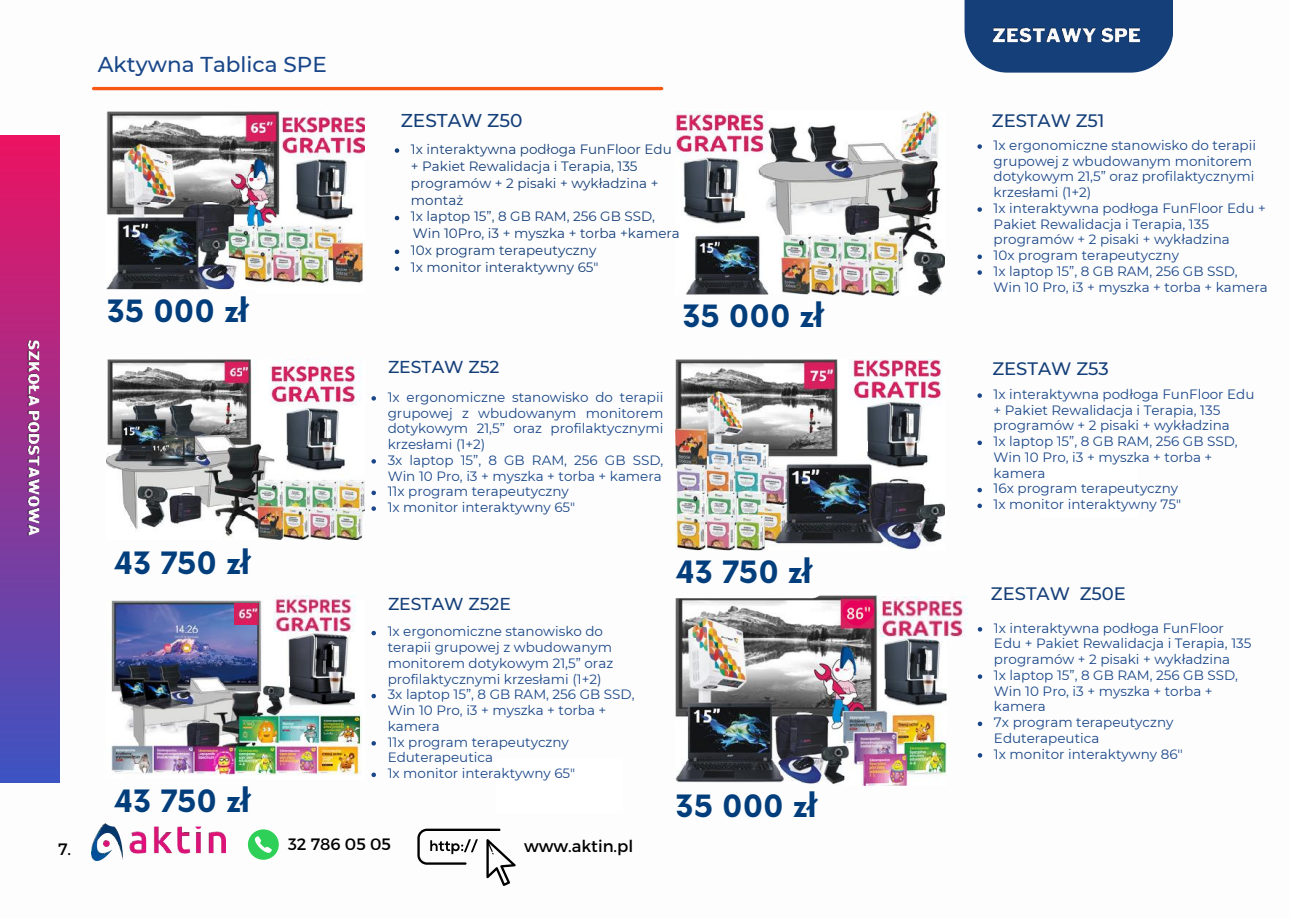
<style>
.page{position:relative;width:1289px;height:918px;background:#fff}
.page>*{position:absolute;margin:0;border:0;box-sizing:border-box;transform-origin:0 0}
.t1{font:700 30px "Now";color:#023e7c}
.t2{font:500 21.45px "Montserrat";color:#1a4789}
.t3{font:500 18.6px "Montserrat";color:#153f79}
.t4{font:500 18px "Montserrat";color:#153f79}
.t5{font:500 17.25px "Montserrat";color:#153f79}
.t6{font:16.5px "Montserrat";color:#000}
.t7{font:13.5px/15.8px "Montserrat";color:#1a4789}
.t8{font:13.5px/16.8px "Montserrat";color:#153f79}
</style>
<div class="page">
<hr style="left:94px;top:87px;width:567px;height:3px;background:#f75915">
<img style="left:107px;top:111px;width:257px;height:178px">
<img style="left:675px;top:111px;width:269px;height:185px">
<img style="left:107px;top:360px;width:257px;height:180px">
<img style="left:675px;top:360px;width:269px;height:190px">
<img style="left:110px;top:601px;width:252px;height:174px">
<img style="left:675px;top:595px;width:271px;height:191px">
<svg style="left:842px;top:600px;width:32px;height:26px"></svg>
<img style="left:846px;top:606px;width:24px;height:16px">
<img style="left:92px;top:823px;width:134px;height:38px">
<div style="left:248px;top:829px;width:31px;height:31px;background:#2ed058;border-radius:50%"></div>
<svg style="left:255px;top:836px;width:17px;height:17px"></svg>
<svg style="left:417px;top:829px;width:98px;height:57px"></svg>
<div style="left:0;top:136px;width:59px;height:647px;background:linear-gradient(to bottom,#ec1362,#3c54c2)"></div>
<div style="left:964px;top:0;width:209px;height:73px;background:#153f79"></div>
<img style="left:274px;top:596px;width:82px;height:36px">
<img style="left:879px;top:597px;width:88px;height:39px">
<img style="left:235px;top:604px;width:23px;height:20px">
<svg style="left:977px;top:627px;width:5px;height:5px"></svg>
<svg style="left:977px;top:674px;width:5px;height:5px"></svg>
<svg style="left:977px;top:722px;width:5px;height:4px"></svg>
<svg style="left:977px;top:753px;width:5px;height:5px"></svg>
<svg style="left:977px;top:393px;width:4px;height:5px"></svg>
<svg style="left:977px;top:441px;width:4px;height:4px"></svg>
<svg style="left:977px;top:488px;width:4px;height:4px"></svg>
<svg style="left:977px;top:504px;width:4px;height:4px"></svg>
<div style="left:663px;top:550px;width:160px;height:48px;background:#fdfdfd;border-radius:12px"></div>
<svg style="left:675px;top:784px;width:153px;height:2px"></svg>
<div style="left:670px;top:294px;width:165px;height:48px;background:#fdfdfd;border-radius:12px"></div>
<svg style="left:977px;top:144px;width:4px;height:5px"></svg>
<svg style="left:977px;top:207px;width:4px;height:5px"></svg>
<svg style="left:977px;top:255px;width:4px;height:4px"></svg>
<svg style="left:977px;top:270px;width:4px;height:5px"></svg>
<svg style="left:394px;top:148px;width:5px;height:5px"></svg>
<svg style="left:394px;top:216px;width:5px;height:4px"></svg>
<svg style="left:394px;top:250px;width:5px;height:4px"></svg>
<svg style="left:394px;top:266px;width:5px;height:5px"></svg>
<svg style="left:106px;top:289px;width:123px;height:1px"></svg>
<svg style="left:371px;top:396px;width:5px;height:5px"></svg>
<svg style="left:371px;top:459px;width:5px;height:5px"></svg>
<svg style="left:371px;top:491px;width:5px;height:4px"></svg>
<svg style="left:371px;top:506px;width:5px;height:5px"></svg>
<div style="left:102px;top:779px;width:160px;height:48px;background:#fdfdfd;border-radius:12px"></div>
<svg style="left:371px;top:631px;width:5px;height:4px"></svg>
<svg style="left:371px;top:694px;width:5px;height:4px"></svg>
<svg style="left:371px;top:741px;width:5px;height:5px"></svg>
<svg style="left:371px;top:773px;width:5px;height:4px"></svg>
<img style="left:23px;top:337px;width:19px;height:203px">
<img style="left:992px;top:27px;width:148px;height:16px">
<h2 class="t2" style="left:98px;top:51px;width:230px">Aktywna Tablica SPE</h2>
<h1 class="t1" style="left:107px;top:295px;width:143px">35 000 zł</h1>
<h1 class="t1" style="left:114px;top:547px;width:138px">43 750 zł</h1>
<h1 class="t1" style="left:114px;top:785px;width:138px">43 750 zł</h1>
<h3 class="t3" style="left:400px;top:109px;width:123px">ZESTAW Z50</h3>
<p class="t8" style="left:411px;top:141px;width:270px">1x interaktywna podłoga FunFloor Edu + Pakiet Rewalidacja i Terapia, 135 programów + 2 pisaki + wykładzina + montaż<br>1x laptop 15”, 8 GB RAM, 256 GB SSD,<br>Win 10Pro, i3 + myszka + torba +kamera<br>10x program terapeutyczny<br>1x monitor interaktywny 65"</p>
<p class="t5" style="left:388px;top:356px;width:113px">ZESTAW Z52</p>
<p class="t7" style="left:387px;top:389px;width:277px">1x ergonomiczne stanowisko do terapii grupowej z wbudowanym monitorem dotykowym 21,5” oraz profilaktycznymi krzesłami (1+2)<br>3x laptop 15”, 8 GB RAM, 256 GB SSD,<br>Win 10 Pro, i3 + myszka + torba + kamera<br>11x program terapeutyczny<br>1x monitor interaktywny 65"</p>
<h1 class="t1" style="left:682px;top:300px;width:143px">35 000 zł</h1>
<p class="t5" style="left:388px;top:594px;width:124px">ZESTAW Z52E</p>
<p class="t7" style="left:387px;top:624px;width:248px">1x ergonomiczne stanowisko do terapii grupowej z wbudowanym monitorem dotykowym 21,5” oraz profilaktycznymi krzesłami (1+2)<br>3x laptop 15”, 8 GB RAM, 256 GB SSD,<br>Win 10 Pro, i3 + myszka + torba + kamera<br>11x program terapeutyczny<br>Eduterapeutica<br>1x monitor interaktywny 65"</p>
<h1 class="t1" style="left:675px;top:556px;width:138px">43 750 zł</h1>
<h1 class="t1" style="left:675px;top:790px;width:143px">35 000 zł</h1>
<p class="t6" style="left:288px;top:833px;width:105px">32 786 05 05</p>
<p class="t6" style="left:58px;top:838px;width:14px">7.</p>
<p class="t6" style="left:524px;top:835px;width:111px">www.aktin.pl</p>
<h3 class="t4" style="left:991px;top:110px;width:114px">ZESTAW Z51</h3>
<p class="t7" style="left:993px;top:137px;width:276px">1x ergonomiczne stanowisko do terapii grupowej z wbudowanym monitorem dotykowym 21,5” oraz profilaktycznymi krzesłami (1+2)<br>1x interaktywna podłoga FunFloor Edu + Pakiet Rewalidacja i Terapia, 135 programów + 2 pisaki + wykładzina<br>10x program terapeutyczny<br>1x laptop 15”, 8 GB RAM, 256 GB SSD, Win 10 Pro, i3 + myszka + torba + kamera</p>
<h3 class="t4" style="left:992px;top:358px;width:118px">ZESTAW Z53</h3>
<p class="t7" style="left:993px;top:386px;width:262px">1x interaktywna podłoga FunFloor Edu + Pakiet Rewalidacja i Terapia, 135 programów + 2 pisaki + wykładzina<br>1x laptop 15”, 8 GB RAM, 256 GB SSD,<br>Win 10 Pro, i3 + myszka + torba + kamera<br>16x program terapeutyczny<br>1x monitor interaktywny 75"</p>
<h3 class="t4" style="left:990px;top:583px;width:136px">ZESTAW Z50E</h3>
<p class="t7" style="left:993px;top:620px;width:259px">1x interaktywna podłoga FunFloor<br>Edu + Pakiet Rewalidacja i Terapia, 135 programów + 2 pisaki + wykładzina<br>1x laptop 15”, 8 GB RAM, 256 GB SSD,<br>Win 10 Pro, i3 + myszka + torba + kamera<br>7x program terapeutyczny<br>Eduterapeutica<br>1x monitor interaktywny 86''</p>
</div>
